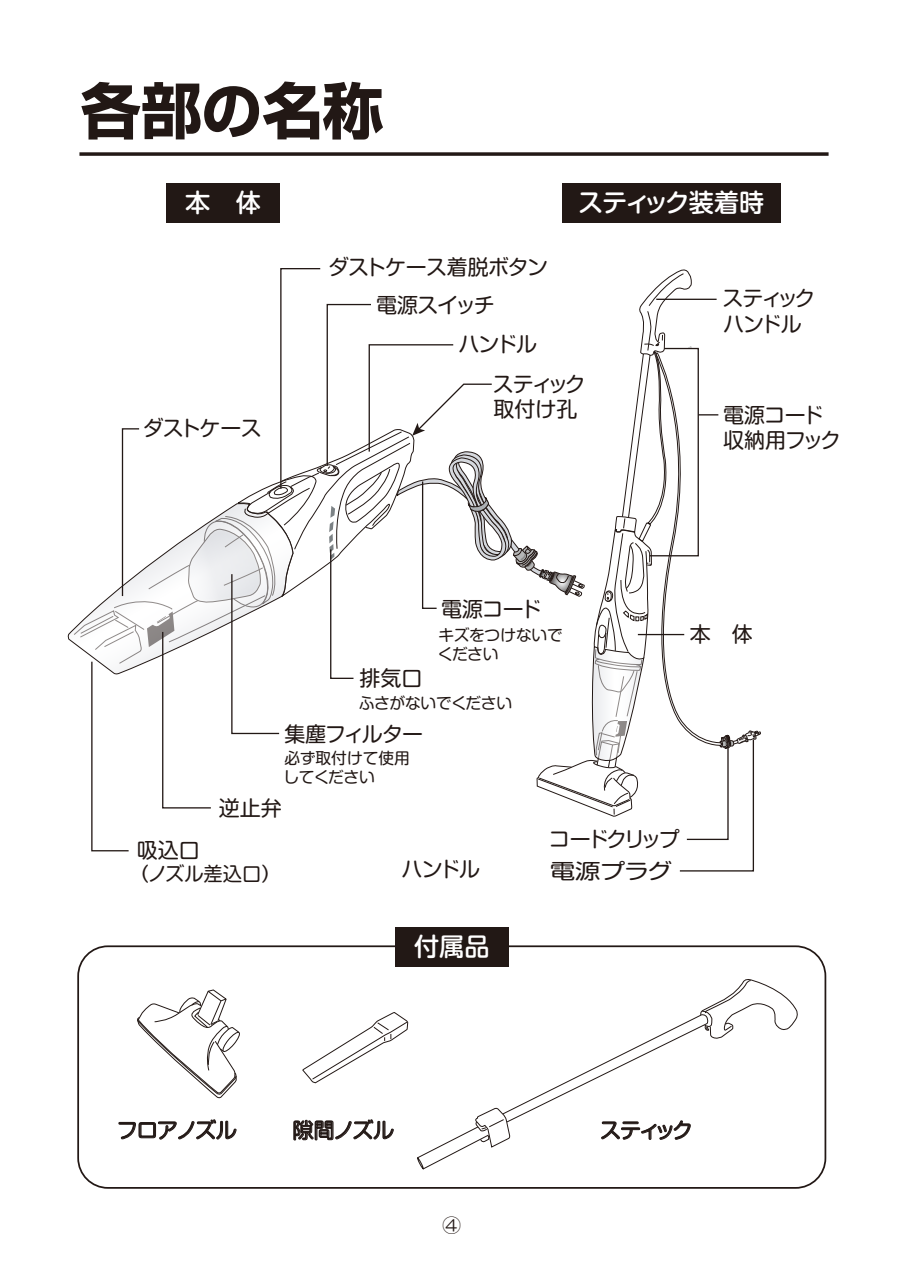
<style>
.page{position:relative;width:903px;height:1271px;background:#fff}
.page>*{position:absolute;margin:0;border:0;box-sizing:border-box;transform-origin:0 0}
.t1{font:700 60.55px "Shin Go Pro";color:#221815}
.t2{font:500 25.2px "Shin M Go Pro";letter-spacing:-.04em;color:#fff}
.t3{font:21px/25.2px "Shin M Go Pro";letter-spacing:-.045em;color:#221815}
.t4{font:21px/25.2px "Shin M Go Pro";letter-spacing:-.105em;color:#221815}
.t5{font:21px "Shin M Go Pro";letter-spacing:-.14em;color:#221815}
.t6{font:21px "Shin M Go Pro";letter-spacing:-.045em;color:#221815;scale:1.21 1}
.t7{font:19.25px "Shin M Go Pro";color:#221815}
.t8{font:15.75px/18.9px "Shin M Go Pro";letter-spacing:-.02em;color:#221815}
</style>
<div class="page">
<svg style="left:79px;top:152px;width:750px;height:4px;background:#3d3431"></svg>
<svg style="left:119px;top:1119px;width:118px;height:20px"></svg>
<svg style="left:294px;top:1119px;width:100px;height:21px"></svg>
<svg style="left:137px;top:989px;width:103px;height:110px"></svg>
<svg style="left:302px;top:1012px;width:107px;height:71px"></svg>
<svg style="left:417px;top:979px;width:381px;height:191px"></svg>
<div style="left:77px;top:945px;width:749px;height:243px;border:2px solid #221815;border-radius:30px"></div>
<svg style="left:67px;top:268px;width:694px;height:604px"></svg>
<div style="left:166px;top:183px;width:114px;height:40px;background:#221815"></div>
<div style="left:562px;top:183px;width:219px;height:40px;background:#221815"></div>
<div style="left:395px;top:927px;width:114px;height:40px;background:#221815"></div>
<h1 class="t1" style="left:81px;top:63px;width:304px">各部の名称</h1>
<p class="t2" style="left:185px;top:182px;width:77px">本　体</p>
<p class="t2" style="left:578px;top:182px;width:188px">スティック装着時</p>
<p class="t3" style="left:143px;top:413px;width:121px">ダストケース</p>
<p class="t3" style="left:328px;top:245px;width:221px;line-height:38.3px;text-align:center">ダストケース着脱ボタン電源スイッチ</p>
<p class="t3" style="left:458px;top:329px;width:80px">ハンドル</p>
<p class="t3" style="left:493px;top:369px;width:94px">スティック取付け孔</p>
<p class="t4" style="left:723px;top:283px;width:94px">スティックハンドル</p>
<p class="t3" style="left:723px;top:399px;width:119px">電源コード収納用フック</p>
<p class="t3" style="left:441px;top:594px;width:102px">電源コード</p>
<p class="t8" style="left:438px;top:623px;width:127px">キズをつけないでください</p>
<p class="t8" style="left:359px;top:691px;width:155px">ふさがないでください</p>
<p class="t3" style="left:359px;top:662px;width:64px">排気口</p>
<p class="t3" style="left:284px;top:719px;width:140px">集塵フィルター</p>
<p class="t8" style="left:284px;top:747px;width:128px">必ず取付けて使用してください</p>
<p class="t3" style="left:219px;top:792px;width:64px">逆止弁</p>
<p class="t3" style="left:137px;top:834px;width:64px">吸込口</p>
<p class="t7" style="left:130px;top:858px;width:152px">（ノズル差込口）</p>
<p class="t3" style="left:402px;top:854px;width:80px">ハンドル</p>
<p class="t5" style="left:549px;top:822px;width:132px">コードクリップ</p>
<p class="t6" style="left:550px;top:854px;width:103px">電源プラグ</p>
<p class="t3" style="left:690px;top:619px;width:64px">本　体</p>
<p class="t2" style="left:414px;top:925px;width:77px">付属品</p>
<p class="t3" style="left:117px;top:1115px;width:122px">フロアノズル</p>
<p class="t3" style="left:293px;top:1115px;width:103px">隙間ノズル</p>
<p class="t3" style="left:600px;top:1115px;width:94px">スティック</p>
</div>
